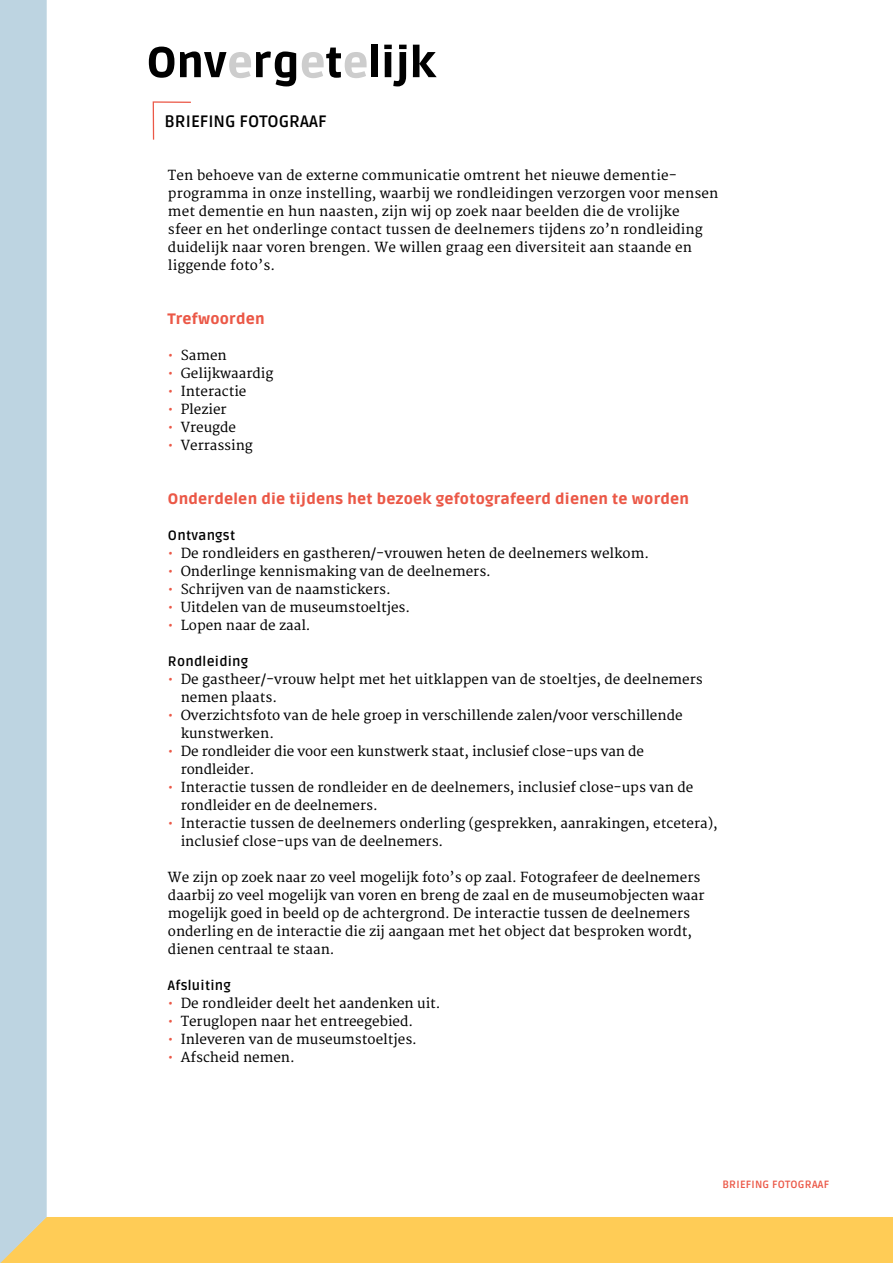
<style>
.page{position:relative;width:893px;height:1263px;background:#fff}
.page>*{position:absolute;margin:0;border:0;box-sizing:border-box;transform-origin:0 0}
.t1{font:700 16.5px "Ruda";color:#000}
.t2{font:900 15px "Ruda";letter-spacing:.02em;color:#eb5847}
.t3{font:13.5px/18px "Merriweather";color:#000}
.t4{font:700 13.5px "Ruda";letter-spacing:.02em;color:#000}
.t5{font:700 10.5px "Ruda";letter-spacing:.02em;color:#eb5847}
.s1{color:#eb5847}
</style>
<div class="page">
<div style="left:47px;top:1217px;width:846px;height:46px;background:#ffcc56"></div>
<div style="left:0;top:0;width:47px;height:1263px;background:#bdd4e1"></div>
<svg style="left:149px;top:47px;width:25px;height:31px"></svg>
<div style="left:371px;top:45px;width:7px;height:32px;background:#000"></div>
<svg style="left:384px;top:45px;width:23px;height:41px"></svg>
<svg style="left:413px;top:45px;width:24px;height:32px"></svg>
<svg style="left:180px;top:51px;width:116px;height:35px"></svg>
<svg style="left:302px;top:48px;width:65px;height:30px"></svg>
<svg style="left:152px;top:101px;width:39px;height:39px"></svg>
<p class="t1" style="left:164px;top:112px;width:164px">BRIEFING FOTOGRAAF</p>
<p class="t3" style="left:168px;top:167px;width:552px">Ten behoeve van de externe communicatie omtrent het nieuwe dementie&shy;programma in onze instelling, waarbij we rondleidingen verzorgen voor mensen met dementie en hun naasten, zijn wij op zoek naar beelden die de vrolijke<br>sfeer en het onderlinge contact tussen de deelnemers tijdens zo’n rondleiding duidelijk naar voren brengen. We willen graag een diversiteit aan staande en liggende foto’s.</p>
<p class="t2" style="left:168px;top:310px;width:98px">Trefwoorden</p>
<p class="t3" style="left:168px;top:347px;width:60px"><span class="s1">•</span> Samen</p>
<p class="t3" style="left:168px;top:365px;width:107px"><span class="s1">•</span> Gelijkwaardig</p>
<p class="t3" style="left:168px;top:383px;width:80px"><span class="s1">•</span> Interactie</p>
<p class="t3" style="left:168px;top:401px;width:60px"><span class="s1">•</span> Plezier</p>
<p class="t3" style="left:168px;top:419px;width:70px"><span class="s1">•</span> Vreugde</p>
<p class="t3" style="left:168px;top:437px;width:86px"><span class="s1">•</span> Verrassing</p>
<p class="t2" style="left:168px;top:490px;width:522px">Onderdelen die tijdens het bezoek gefotografeerd dienen te worden</p>
<p class="t4" style="left:168px;top:528px;width:69px">Ontvangst</p>
<p class="t3" style="left:168px;top:545px;width:483px"><span class="s1">•</span> De rondleiders en gastheren/-vrouwen heten de deelnemers welkom.</p>
<p class="t3" style="left:168px;top:563px;width:324px"><span class="s1">•</span> Onderlinge kennismaking van de deelnemers.</p>
<p class="t3" style="left:168px;top:581px;width:224px"><span class="s1">•</span> Schrijven van de naamstickers.</p>
<p class="t3" style="left:168px;top:599px;width:244px"><span class="s1">•</span> Uitdelen van de museumstoeltjes.</p>
<p class="t3" style="left:168px;top:617px;width:144px"><span class="s1">•</span> Lopen naar de zaal.</p>
<p class="t4" style="left:168px;top:654px;width:82px">Rondleiding</p>
<p class="t3" style="left:181px;top:671px;width:524px;text-indent:-13px"><span class="s1">•</span> De gastheer/-vrouw helpt met het uitklappen van de stoeltjes, de deelnemers nemen plaats.</p>
<p class="t3" style="left:181px;top:707px;width:503px;text-indent:-13px"><span class="s1">•</span> Overzichtsfoto van de hele groep in verschillende zalen/voor verschillende kunstwerken.</p>
<p class="t3" style="left:181px;top:743px;width:465px;text-indent:-13px"><span class="s1">•</span> De rondleider die voor een kunstwerk staat, inclusief close-ups van de rondleider.</p>
<p class="t3" style="left:181px;top:779px;width:514px;text-indent:-13px"><span class="s1">•</span> Interactie tussen de rondleider en de deelnemers, inclusief close-ups van de rondleider en de deelnemers.</p>
<p class="t3" style="left:181px;top:815px;width:538px;text-indent:-13px"><span class="s1">•</span> Interactie tussen de deelnemers onderling (gesprekken, aanrakingen, etcetera), inclusief close-ups van de deelnemers.</p>
<p class="t3" style="left:168px;top:869px;width:538px">We zijn op zoek naar zo veel mogelijk foto’s op zaal. Fotografeer de deelnemers daarbij zo veel mogelijk van voren en breng de zaal en de museumobjecten waar mogelijk goed in beeld op de achtergrond. De interactie tussen de deelnemers onderling en de interactie die zij aangaan met het object dat besproken wordt, dienen centraal te staan.</p>
<p class="t4" style="left:168px;top:978px;width:64px">Afsluiting</p>
<p class="t3" style="left:168px;top:995px;width:274px"><span class="s1">•</span> De rondleider deelt het aandenken uit.</p>
<p class="t3" style="left:168px;top:1013px;width:247px"><span class="s1">•</span> Teruglopen naar het entreegebied.</p>
<p class="t3" style="left:168px;top:1031px;width:250px"><span class="s1">•</span> Inleveren van de museumstoeltjes.</p>
<p class="t3" style="left:168px;top:1049px;width:128px"><span class="s1">•</span> Afscheid nemen.</p>
<p class="t5" style="left:722px;top:1179px;width:108px">BRIEFING FOTOGRAAF</p>
</div>
